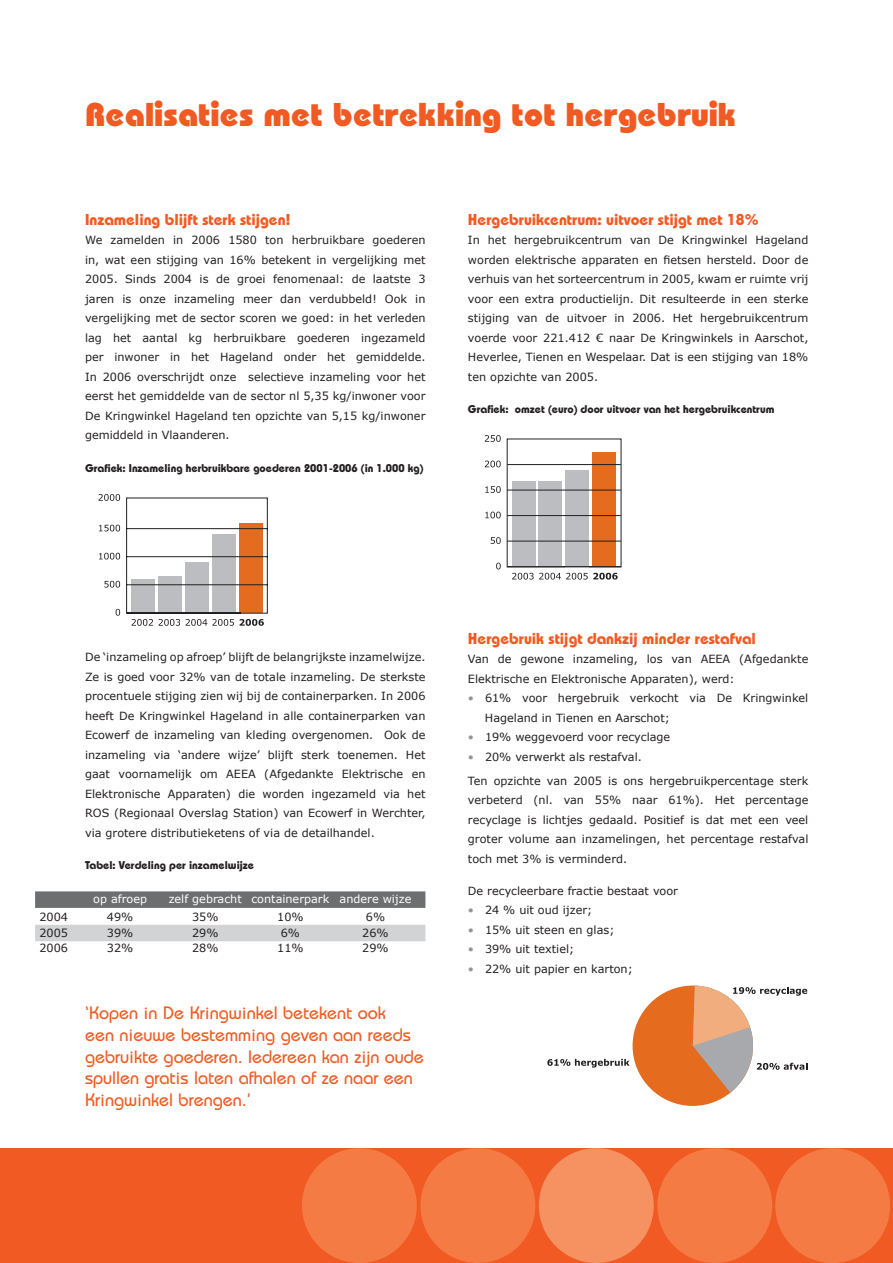
<style>
.page{position:relative;width:893px;height:1263px;background:#fff}
.page>*{position:absolute;margin:0;border:0;box-sizing:border-box;transform-origin:0 0}
.t1{font:800 33px "Bauhaus";color:#f15a22}
.t2{font:500 18px/21.8px "Bauhaus";color:#f15a22}
.t3{font:700 15.75px "Bauhaus";color:#f15a22}
.t4{font:11.25px/19.5px "Verdana";color:#231f20;text-align:justify}
.t5{font:700 11.25px "Bauhaus";color:#231f20}
.t6{font:11.25px "Verdana";color:#fff}
.s1{color:#939598}
</style>
<div class="page">
<div style="left:0;top:1148px;width:892px;height:115px;background:#f15a22"></div>
<div style="left:657px;top:1148px;width:115px;height:115px;background:#f47c44;border-radius:50%"></div>
<div style="left:539px;top:1148px;width:114px;height:115px;background:#f69262;border-radius:50%"></div>
<div style="left:420px;top:1148px;width:115px;height:115px;background:#f47c44;border-radius:50%"></div>
<div style="left:302px;top:1148px;width:115px;height:115px;background:#f47c44;border-radius:50%"></div>
<div style="left:775px;top:1148px;width:115px;height:115px;background:#f47c44;border-radius:50%"></div>
<div style="left:35px;top:891px;width:390px;height:17px;background:#6c6e70"></div>
<div style="left:35px;top:925px;width:390px;height:16px;background:#d1d3d4"></div>
<div style="left:632px;top:986px;width:121px;height:120px;background:#e56b1f;border-radius:50%"></div>
<svg style="left:692px;top:986px;width:115px;height:107px"></svg>
<svg style="left:547px;top:1059px;width:82px;height:9px"></svg>
<div style="left:512px;top:482px;width:24px;height:85px;background:#bbbdc0"></div>
<div style="left:538px;top:481px;width:24px;height:86px;background:#bbbdc0"></div>
<div style="left:565px;top:470px;width:24px;height:97px;background:#bbbdc0"></div>
<div style="left:592px;top:452px;width:24px;height:115px;background:#e56b1f"></div>
<svg style="left:496px;top:563px;width:4px;height:6px"></svg>
<svg style="left:490px;top:537px;width:10px;height:7px"></svg>
<svg style="left:485px;top:512px;width:15px;height:6px"></svg>
<svg style="left:485px;top:486px;width:15px;height:7px"></svg>
<svg style="left:485px;top:461px;width:15px;height:6px"></svg>
<svg style="left:485px;top:435px;width:15px;height:7px"></svg>
<svg style="left:539px;top:573px;width:48px;height:7px"></svg>
<svg style="left:593px;top:573px;width:24px;height:7px"></svg>
<hr style="left:507px;top:566px;width:114px;height:1px;background:#231f20">
<hr style="left:507px;top:541px;width:114px;height:1px;background:#231f20">
<hr style="left:507px;top:515px;width:114px;height:1px;background:#231f20">
<hr style="left:507px;top:490px;width:114px;height:1px;background:#231f20">
<hr style="left:507px;top:464px;width:114px;height:1px;background:#231f20">
<svg style="left:512px;top:573px;width:21px;height:7px"></svg>
<svg style="left:116px;top:609px;width:4px;height:7px"></svg>
<svg style="left:104px;top:581px;width:16px;height:7px"></svg>
<svg style="left:99px;top:553px;width:21px;height:7px"></svg>
<svg style="left:99px;top:525px;width:21px;height:6px"></svg>
<svg style="left:98px;top:494px;width:22px;height:7px"></svg>
<svg style="left:126px;top:497px;width:142px;height:129px"></svg>
<h1 class="t1" style="left:85px;top:103px;width:652px">Realisaties met betrekking tot hergebruik</h1>
<h3 class="t3" style="left:85px;top:214px;width:207px">Inzameling blijft sterk stijgen!</h3>
<p class="t4" style="left:85px;top:230px;width:342px">We zamelden in 2006 1580 ton herbruikbare goederen in, wat een stijging van 16% betekent in vergelijking met 2005. Sinds 2004 is de groei fenomenaal: de laatste 3 jaren is onze inzameling meer dan verdubbeld! Ook in vergelijking met de sector scoren we goed: in het verleden lag het aantal kg herbruikbare goederen ingezameld per inwoner in het Hageland onder het gemiddelde.<br>In 2006 overschrijdt onze selectieve inzameling voor het eerst het gemiddelde van de sector nl 5,35 kg/inwoner voor De Kringwinkel Hageland ten opzichte van 5,15 kg/inwoner gemiddeld in Vlaanderen.</p>
<p class="t5" style="left:85px;top:464px;width:340px">Grafiek: Inzameling herbruikbare goederen 2001-2006 (in 1.000 kg)</p>
<h3 class="t3" style="left:468px;top:214px;width:292px">Hergebruikcentrum: uitvoer stijgt met 18%</h3>
<p class="t4" style="left:468px;top:230px;width:342px">In het hergebruikcentrum van De Kringwinkel Hageland worden elektrische apparaten en fietsen hersteld. Door de verhuis van het sorteercentrum in 2005, kwam er ruimte vrij voor een extra productielijn. Dit resulteerde in een sterke stijging van de uitvoer in 2006. Het hergebruikcentrum voerde voor 221.412 € naar De Kringwinkels in Aarschot, Heverlee, Tienen en Wespelaar. Dat is een stijging van 18% ten opzichte van 2005.</p>
<p class="t5" style="left:468px;top:405px;width:308px">Grafiek: omzet (euro) door uitvoer van het hergebruikcentrum</p>
<p class="t4" style="left:85px;top:647px;width:342px">De ‘inzameling op afroep’ blijft de belangrijkste inzamelwijze.<br>Ze is goed voor 32% van de totale inzameling. De sterkste procentuele stijging zien wij bij de containerparken. In 2006 heeft De Kringwinkel Hageland in alle containerparken van Ecowerf de inzameling van kleding overgenomen. Ook de inzameling via ‘andere wijze’ blijft sterk toenemen. Het gaat voornamelijk om AEEA (Afgedankte Elektrische en Elektronische Apparaten) die worden ingezameld via het ROS (Regionaal Overslag Station) van Ecowerf in Werchter, via grotere distributieketens of via de detailhandel.</p>
<p class="t5" style="left:85px;top:861px;width:171px">Tabel: Verdeling per inzamelwijze</p>
<p class="t6" style="left:93px;top:892px;width:55px">op afroep</p>
<p class="t6" style="left:169px;top:892px;width:244px">zelf gebracht containerpark andere wijze</p>
<p class="t4" style="left:39px;top:907px;width:30px">2004</p>
<p class="t4" style="left:107px;top:907px;width:28px">49%</p>
<p class="t4" style="left:192px;top:907px;width:28px">35%</p>
<p class="t4" style="left:277px;top:907px;width:28px">10%</p>
<p class="t4" style="left:366px;top:907px;width:21px">6%</p>
<p class="t4" style="left:39px;top:922px;width:30px">2005</p>
<p class="t4" style="left:107px;top:922px;width:28px">39%</p>
<p class="t4" style="left:192px;top:922px;width:28px">29%</p>
<p class="t4" style="left:281px;top:922px;width:21px">6%</p>
<p class="t4" style="left:362px;top:922px;width:28px">26%</p>
<p class="t4" style="left:39px;top:938px;width:30px">2006</p>
<p class="t4" style="left:107px;top:938px;width:28px">32%</p>
<p class="t4" style="left:192px;top:938px;width:28px">28%</p>
<p class="t4" style="left:277px;top:938px;width:28px">11%</p>
<p class="t4" style="left:362px;top:938px;width:28px">29%</p>
<h2 class="t2" style="left:85px;top:1004px;width:340px">‘Kopen in De Kringwinkel betekent ook<br>een nieuwe bestemming geven aan reeds gebruikte goederen. Iedereen kan zijn oude spullen gratis laten afhalen of ze naar een Kringwinkel brengen.’</h2>
<h3 class="t3" style="left:468px;top:633px;width:289px">Hergebruik stijgt dankzij minder restafval</h3>
<p class="t4" style="left:468px;top:649px;width:342px">Van de gewone inzameling, los van AEEA (Afgedankte<br>Elektrische en Elektronische Apparaten), werd:</p>
<p class="t4" style="left:485px;top:688px;width:325px;text-indent:-17px"><span class="s1">•</span> 61% voor hergebruik verkocht via De Kringwinkel<br>Hageland in Tienen en Aarschot;</p>
<p class="t4" style="left:468px;top:727px;width:204px"><span class="s1">•</span> 19% weggevoerd voor recyclage</p>
<p class="t4" style="left:468px;top:744px;width:342px;line-height:23.7px"><span class="s1">•</span> 20% verwerkt als restafval.<br>Ten opzichte van 2005 is ons hergebruikpercentage sterk</p>
<p class="t4" style="left:468px;top:790px;width:342px">verbeterd (nl. van 55% naar 61%). Het percentage recyclage is lichtjes gedaald. Positief is dat met een veel groter volume aan inzamelingen, het percentage restafval toch met 3% is verminderd.</p>
<p class="t4" style="left:468px;top:881px;width:211px">De recycleerbare fractie bestaat voor</p>
<p class="t4" style="left:468px;top:900px;width:126px"><span class="s1">•</span> 24 % uit oud ijzer;</p>
<p class="t4" style="left:468px;top:920px;width:148px"><span class="s1">•</span> 15% uit steen en glas;</p>
<p class="t4" style="left:468px;top:939px;width:108px"><span class="s1">•</span> 39% uit textiel;</p>
<p class="t4" style="left:468px;top:959px;width:166px"><span class="s1">•</span> 22% uit papier en karton;</p>
</div>
